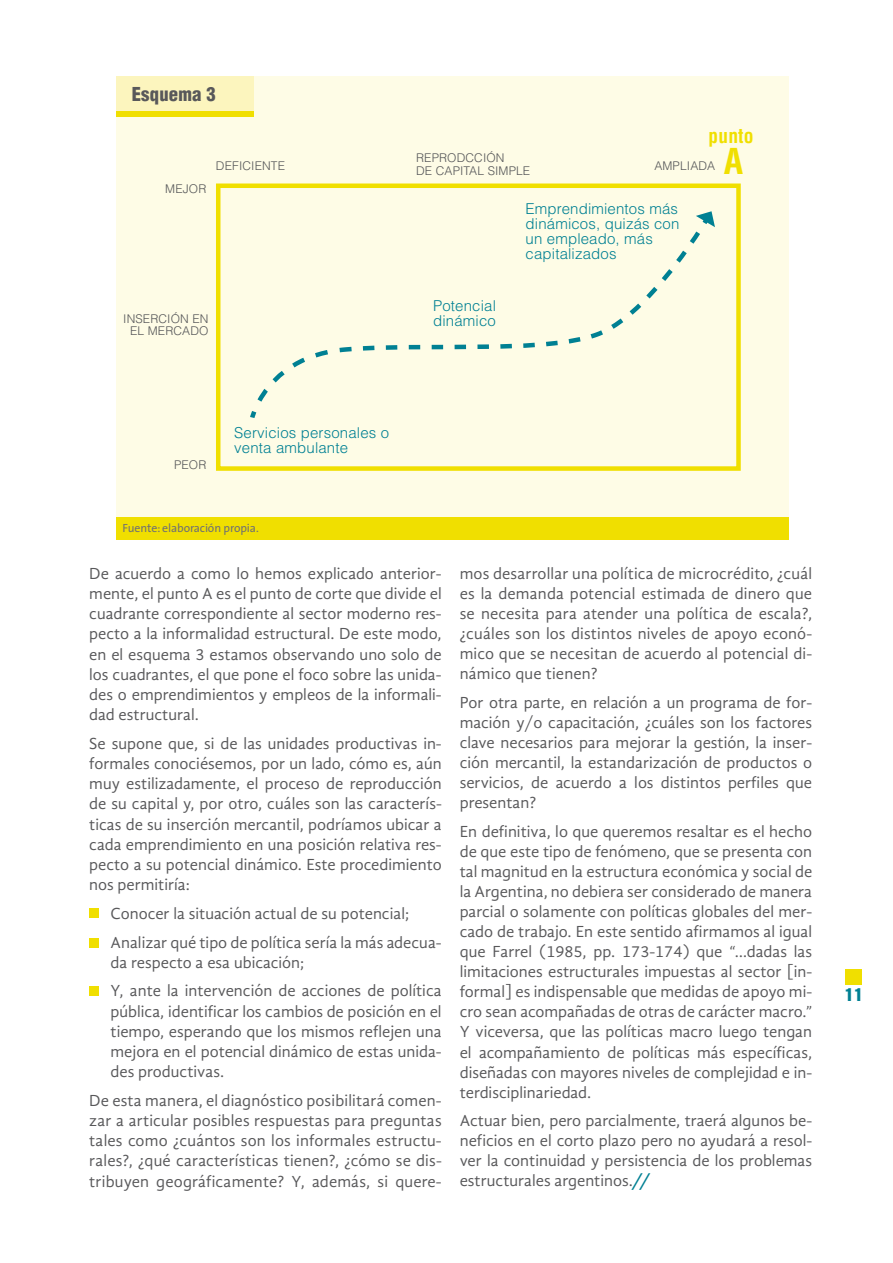
<style>
.page{position:relative;width:893px;height:1263px;background:#fff}
.page>*{position:absolute;margin:0;border:0;box-sizing:border-box;transform-origin:0 0}
.t1{font:700 condensed 34.8px "Helvetica LT Std";color:#f0df00}
.t2{font:700 condensed 19.5px "Helvetica LT Std";letter-spacing:.01em;color:#f0df00}
.t3{font:900 condensed 18.75px "Helvetica LT Std";letter-spacing:.01em;color:#58585a}
.t4{font:18px "Helvetica LT Std Comp";color:#008093}
.t5{font:16.5px/20.1px "Gandhi Sans";color:#58585a;text-align:justify}
.t6{font:300 15px/15px "Helvetica LT Std";letter-spacing:.01em;color:#008093}
.t7{font:300 12px/13.5px "Helvetica LT Std";letter-spacing:.01em;color:#555658}
.t8{font:11.85px "The Sans";letter-spacing:-.01em;color:#707172}
.s1{font-weight:700;font-style:italic;color:#008093}
</style>
<div class="page">
<div style="left:845px;top:969px;width:16px;height:15px;background:#f0df00"></div>
<div style="left:116px;top:77px;width:672px;height:446px;background:#fefce6"></div>
<div style="left:116px;top:517px;width:672px;height:22px;background:#f0df00"></div>
<div style="left:116px;top:77px;width:137px;height:37px;background:#fcf5be"></div>
<div style="left:116px;top:111px;width:137px;height:5px;background:#f0df00"></div>
<div style="left:216px;top:183px;width:525px;height:288px;border:4px solid #f0df00"></div>
<svg style="left:250px;top:330px;width:353px;height:88px"></svg>
<svg style="left:611px;top:211px;width:104px;height:118px"></svg>
<div style="left:89px;top:908px;width:9px;height:9px;background:#f0df00"></div>
<div style="left:89px;top:938px;width:9px;height:9px;background:#f0df00"></div>
<div style="left:89px;top:987px;width:9px;height:9px;background:#f0df00"></div>
<p class="t3" style="left:132px;top:82px;width:86px">Esquema 3</p>
<p class="t2" style="left:708px;top:123px;width:47px">punto</p>
<p class="t7" style="left:165px;top:182px;width:43px">MEJOR</p>
<p class="t7" style="left:416px;top:150px;width:116px">REPRODCCIÓN<br>DE CAPITAL SIMPLE</p>
<p class="t7" style="left:216px;top:159px;width:71px">DEFICIENTE</p>
<p class="t7" style="left:654px;top:159px;width:62px">AMPLIADA</p>
<h1 class="t1" style="left:724px;top:140px;width:21px">A</h1>
<p class="t6" style="left:526px;top:201px;width:155px">Emprendimientos más dinámicos, quizás con un empleado, más capitalizados</p>
<p class="t7" style="left:123px;top:312px;width:87px;line-height:12px;text-align:center">INSERCIÓN EN<br>EL MERCADO</p>
<p class="t6" style="left:433px;top:298px;width:64px">Potencial dinámico</p>
<p class="t7" style="left:174px;top:458px;width:34px">PEOR</p>
<p class="t6" style="left:234px;top:425px;width:156px">Servicios personales o venta ambulante</p>
<p class="t8" style="left:122px;top:518px;width:138px">Fuente: elaboración propia.</p>
<p class="t5" style="left:89px;top:563px;width:354px">De acuerdo a como lo hemos explicado anterior&shy;mente, el punto A es el punto de corte que divide el cuadrante correspondiente al sector moderno res&shy;pecto a la informalidad estructural. De este modo, en el esquema 3 estamos observando uno solo de los cuadrantes, el que pone el foco sobre las unida&shy;des o emprendimientos y empleos de la informali&shy;dad estructural.</p>
<p class="t5" style="left:89px;top:733px;width:354px">Se supone que, si de las unidades productivas in&shy;formales conociésemos, por un lado, cómo es, aún muy estilizadamente, el proceso de reproducción de su capital y, por otro, cuáles son las caracterís&shy;ticas de su inserción mercantil, podríamos ubicar a cada emprendimiento en una posición relativa res&shy;pecto a su potencial dinámico. Este procedimiento nos permitiría:</p>
<p class="t5" style="left:111px;top:899px;width:333px;line-height:28.7px">Conocer la situación actual de su potencial;<br>Analizar qué tipo de política sería la más adecua-</p>
<p class="t5" style="left:111px;top:948px;width:333px;line-height:28.7px">da respecto a esa ubicación;<br>Y, ante la intervención de acciones de política</p>
<p class="t5" style="left:111px;top:1001px;width:333px">pública, identificar los cambios de posición en el tiempo, esperando que los mismos reflejen una mejora en el potencial dinámico de estas unida&shy;des productivas.</p>
<p class="t5" style="left:89px;top:1090px;width:354px">De esta manera, el diagnóstico posibilitará comen&shy;zar a articular posibles respuestas para preguntas tales como ¿cuántos son los informales estructu&shy;rales?, ¿qué características tienen?, ¿cómo se dis&shy;tribuyen geográficamente? Y, además, si quere-</p>
<p class="t5" style="left:460px;top:563px;width:354px">mos desarrollar una política de microcrédito, ¿cuál es la demanda potencial estimada de dinero que se necesita para atender una política de escala?, ¿cuáles son los distintos niveles de apoyo econó&shy;mico que se necesitan de acuerdo al potencial di&shy;námico que tienen?</p>
<p class="t5" style="left:460px;top:692px;width:354px">Por otra parte, en relación a un programa de for&shy;mación y/o capacitación, ¿cuáles son los factores clave necesarios para mejorar la gestión, la inser&shy;ción mercantil, la estandarización de productos o servicios, de acuerdo a los distintos perfiles que presentan?</p>
<p class="t5" style="left:460px;top:821px;width:354px">En definitiva, lo que queremos resaltar es el hecho de que este tipo de fenómeno, que se presenta con tal magnitud en la estructura económica y social de la Argentina, no debiera ser considerado de manera parcial o solamente con políticas globales del mer&shy;cado de trabajo. En este sentido afirmamos al igual que Farrel (1985, pp. 173-174) que “…dadas las limitaciones estructurales impuestas al sector [in&shy;formal] es indispensable que medidas de apoyo mi&shy;cro sean acompañadas de otras de carácter macro.” Y viceversa, que las políticas macro luego tengan el acompañamiento de políticas más específicas, diseñadas con mayores niveles de complejidad e in&shy;terdisciplinariedad.</p>
<p class="t5" style="left:460px;top:1111px;width:354px">Actuar bien, pero parcialmente, traerá algunos be&shy;neficios en el corto plazo pero no ayudará a resol&shy;ver la continuidad y persistencia de los problemas estructurales argentinos.<span class="s1">//</span></p>
<p class="t4" style="left:845px;top:983px;width:19px">11</p>
</div>
